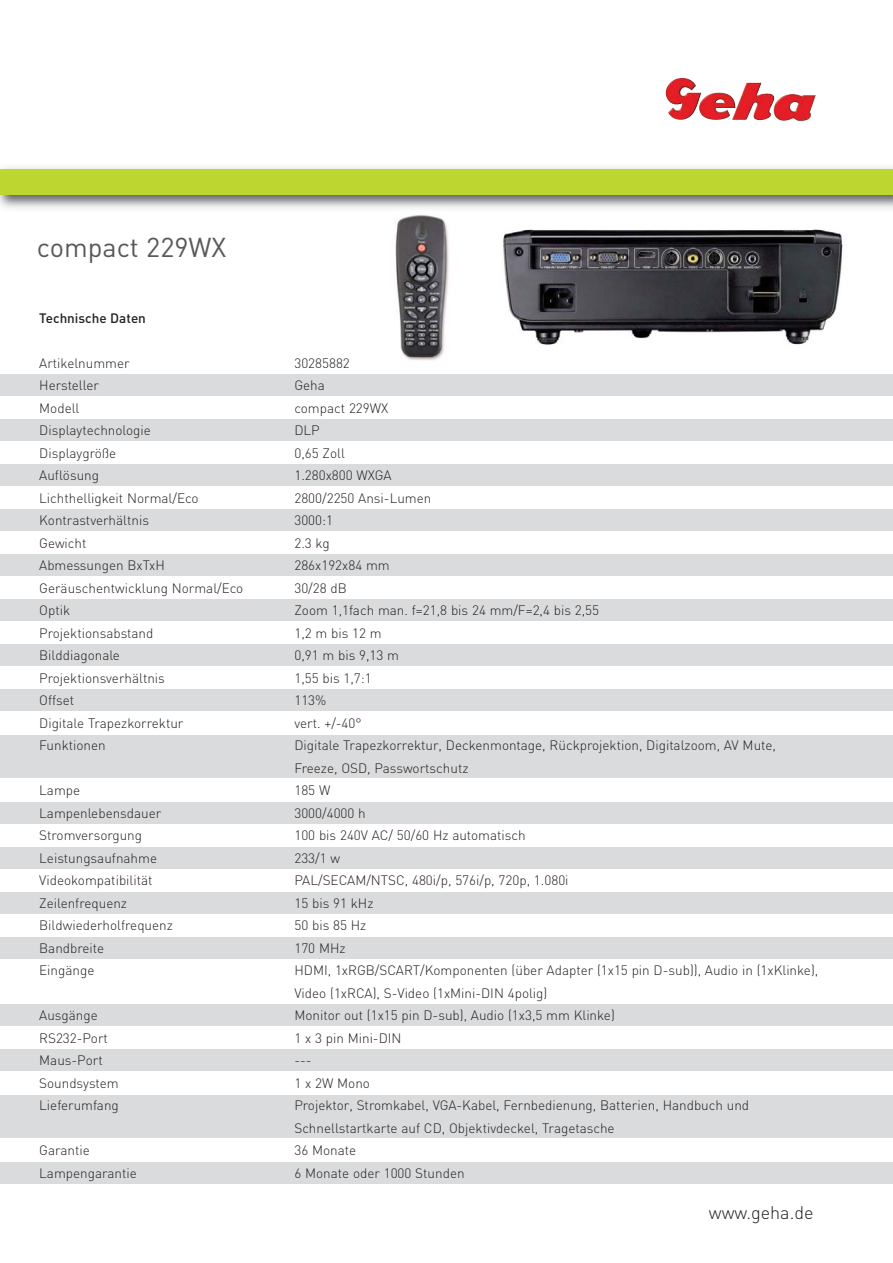
<style>
.page{position:relative;width:893px;height:1263px;background:#fff}
.page>*{position:absolute;margin:0;border:0;box-sizing:border-box;transform-origin:0 0}
.t1{font:27px "DIN";color:#58595b}
.t2{font:300 18px "DIN";color:#231f20}
.t3{font:300 13.5px/22.5px "DIN";color:#231f20}
.t4{font:500 13.5px "DIN";color:#231f20}
</style>
<div class="page">
<div style="left:0;top:375px;width:892px;height:21px;background:#d9dbdc"></div>
<div style="left:0;top:420px;width:892px;height:21px;background:#d9dbdc"></div>
<div style="left:0;top:465px;width:892px;height:21px;background:#d9dbdc"></div>
<div style="left:0;top:510px;width:892px;height:21px;background:#d9dbdc"></div>
<div style="left:0;top:555px;width:892px;height:21px;background:#d9dbdc"></div>
<div style="left:0;top:600px;width:892px;height:21px;background:#d9dbdc"></div>
<div style="left:0;top:645px;width:892px;height:21px;background:#d9dbdc"></div>
<div style="left:0;top:690px;width:892px;height:21px;background:#d9dbdc"></div>
<div style="left:0;top:735px;width:892px;height:42px;background:#d9dbdc"></div>
<div style="left:0;top:802px;width:892px;height:22px;background:#d9dbdc"></div>
<div style="left:0;top:847px;width:892px;height:22px;background:#d9dbdc"></div>
<div style="left:0;top:892px;width:892px;height:22px;background:#d9dbdc"></div>
<div style="left:0;top:937px;width:892px;height:22px;background:#d9dbdc"></div>
<div style="left:0;top:1005px;width:892px;height:21px;background:#d9dbdc"></div>
<div style="left:0;top:1050px;width:892px;height:21px;background:#d9dbdc"></div>
<div style="left:0;top:1095px;width:892px;height:42px;background:#d9dbdc"></div>
<div style="left:0;top:1162px;width:892px;height:22px;background:#d9dbdc"></div>
<img style="left:665px;top:78px;width:151px;height:43px">
<div style="left:0;top:169px;width:892px;height:26px;background:#bed730"></div>
<img style="left:503px;top:229px;width:340px;height:116px">
<img style="left:395px;top:214px;width:54px;height:147px">
<h1 class="t1" style="left:37px;top:238px;width:191px">compact 229WX</h1>
<p class="t4" style="left:39px;top:313px;width:108px">Technische Daten</p>
<p class="t3" style="left:39px;top:353px;width:92px">Artikelnummer</p>
<p class="t3" style="left:294px;top:353px;width:57px">30285882</p>
<p class="t3" style="left:39px;top:376px;width:61px">Hersteller</p>
<p class="t3" style="left:294px;top:376px;width:32px">Geha</p>
<p class="t3" style="left:39px;top:398px;width:42px">Modell</p>
<p class="t3" style="left:294px;top:398px;width:95px">compact 229WX</p>
<p class="t3" style="left:39px;top:421px;width:113px">Displaytechnologie</p>
<p class="t3" style="left:294px;top:421px;width:27px">DLP</p>
<p class="t3" style="left:39px;top:443px;width:79px">Displaygröße</p>
<p class="t3" style="left:294px;top:443px;width:52px">0,65 Zoll</p>
<p class="t3" style="left:39px;top:466px;width:61px">Auflösung</p>
<p class="t3" style="left:294px;top:466px;width:99px">1.280x800 WXGA</p>
<p class="t3" style="left:39px;top:488px;width:161px">Lichthelligkeit Normal/Eco</p>
<p class="t3" style="left:294px;top:488px;width:138px">2800/2250 Ansi-Lumen</p>
<p class="t3" style="left:39px;top:511px;width:111px">Kontrastverhältnis</p>
<p class="t3" style="left:294px;top:511px;width:40px">3000:1</p>
<p class="t3" style="left:39px;top:533px;width:49px">Gewicht</p>
<p class="t3" style="left:294px;top:533px;width:37px">2.3 kg</p>
<p class="t3" style="left:39px;top:556px;width:127px">Abmessungen BxTxH</p>
<p class="t3" style="left:294px;top:556px;width:97px">286x192x84 mm</p>
<p class="t3" style="left:39px;top:578px;width:206px">Geräuschentwicklung Normal/Eco</p>
<p class="t3" style="left:294px;top:578px;width:54px">30/28 dB</p>
<p class="t3" style="left:39px;top:601px;width:32px">Optik</p>
<p class="t3" style="left:294px;top:601px;width:306px">Zoom 1,1fach man. f=21,8 bis 24 mm/F=2,4 bis 2,55</p>
<p class="t3" style="left:39px;top:623px;width:116px">Projektionsabstand</p>
<p class="t3" style="left:294px;top:623px;width:89px">1,2 m bis 12 m</p>
<p class="t3" style="left:39px;top:646px;width:82px">Bilddiagonale</p>
<p class="t3" style="left:294px;top:646px;width:106px">0,91 m bis 9,13 m</p>
<p class="t3" style="left:39px;top:668px;width:127px">Projektionsverhältnis</p>
<p class="t3" style="left:294px;top:668px;width:79px">1,55 bis 1,7:1</p>
<p class="t3" style="left:39px;top:691px;width:37px">Offset</p>
<p class="t3" style="left:294px;top:691px;width:33px">113%</p>
<p class="t3" style="left:39px;top:713px;width:146px">Digitale Trapezkorrektur</p>
<p class="t3" style="left:294px;top:713px;width:69px">vert. +/-40°</p>
<p class="t3" style="left:39px;top:736px;width:68px">Funktionen</p>
<p class="t3" style="left:294px;top:736px;width:483px">Digitale Trapezkorrektur, Deckenmontage, Rückprojektion, Digitalzoom, AV Mute,<br>Freeze, OSD, Passwortschutz</p>
<p class="t3" style="left:39px;top:781px;width:42px">Lampe</p>
<p class="t3" style="left:294px;top:781px;width:37px">185 W</p>
<p class="t3" style="left:39px;top:803px;width:124px">Lampenlebensdauer</p>
<p class="t3" style="left:294px;top:803px;width:73px">3000/4000 h</p>
<p class="t3" style="left:39px;top:826px;width:104px">Stromversorgung</p>
<p class="t3" style="left:294px;top:826px;width:233px">100 bis 240V AC/ 50/60 Hz automatisch</p>
<p class="t3" style="left:39px;top:848px;width:119px">Leistungsaufnahme</p>
<p class="t3" style="left:294px;top:848px;width:47px">233/1 w</p>
<p class="t3" style="left:39px;top:871px;width:115px">Videokompatibilität</p>
<p class="t3" style="left:294px;top:871px;width:276px">PAL/SECAM/NTSC, 480i/p, 576i/p, 720p, 1.080i</p>
<p class="t3" style="left:39px;top:893px;width:89px">Zeilenfrequenz</p>
<p class="t3" style="left:294px;top:893px;width:81px">15 bis 91 kHz</p>
<p class="t3" style="left:39px;top:916px;width:135px">Bildwiederholfrequenz</p>
<p class="t3" style="left:294px;top:916px;width:73px">50 bis 85 Hz</p>
<p class="t3" style="left:39px;top:938px;width:66px">Bandbreite</p>
<p class="t3" style="left:294px;top:938px;width:53px">170 MHz</p>
<p class="t3" style="left:39px;top:961px;width:57px">Eingänge</p>
<p class="t3" style="left:294px;top:961px;width:525px">HDMI, 1xRGB/SCART/Komponenten (über Adapter (1x15 pin D-sub)), Audio in (1xKlinke),<br>Video (1xRCA), S-Video (1xMini-DIN 4polig)</p>
<p class="t3" style="left:39px;top:1006px;width:60px">Ausgänge</p>
<p class="t3" style="left:294px;top:1006px;width:322px">Monitor out (1x15 pin D-sub), Audio (1x3,5 mm Klinke)</p>
<p class="t3" style="left:39px;top:1028px;width:70px">RS232-Port</p>
<p class="t3" style="left:294px;top:1028px;width:109px">1 x 3 pin Mini-DIN</p>
<p class="t3" style="left:39px;top:1051px;width:65px">Maus-Port</p>
<p class="t3" style="left:294px;top:1051px;width:19px">---</p>
<p class="t3" style="left:39px;top:1073px;width:81px">Soundsystem</p>
<p class="t3" style="left:294px;top:1073px;width:77px">1 x 2W Mono</p>
<p class="t3" style="left:39px;top:1096px;width:81px">Lieferumfang</p>
<p class="t3" style="left:294px;top:1096px;width:456px">Projektor, Stromkabel, VGA-Kabel, Fernbedienung, Batterien, Handbuch und<br>Schnellstartkarte auf CD, Objektivdeckel, Tragetasche</p>
<p class="t3" style="left:39px;top:1141px;width:52px">Garantie</p>
<p class="t3" style="left:294px;top:1141px;width:63px">36 Monate</p>
<p class="t3" style="left:39px;top:1163px;width:99px">Lampengarantie</p>
<p class="t3" style="left:294px;top:1163px;width:172px">6 Monate oder 1000 Stunden</p>
<h2 class="t2" style="left:709px;top:1206px;width:106px">www.geha.de</h2>
</div>
